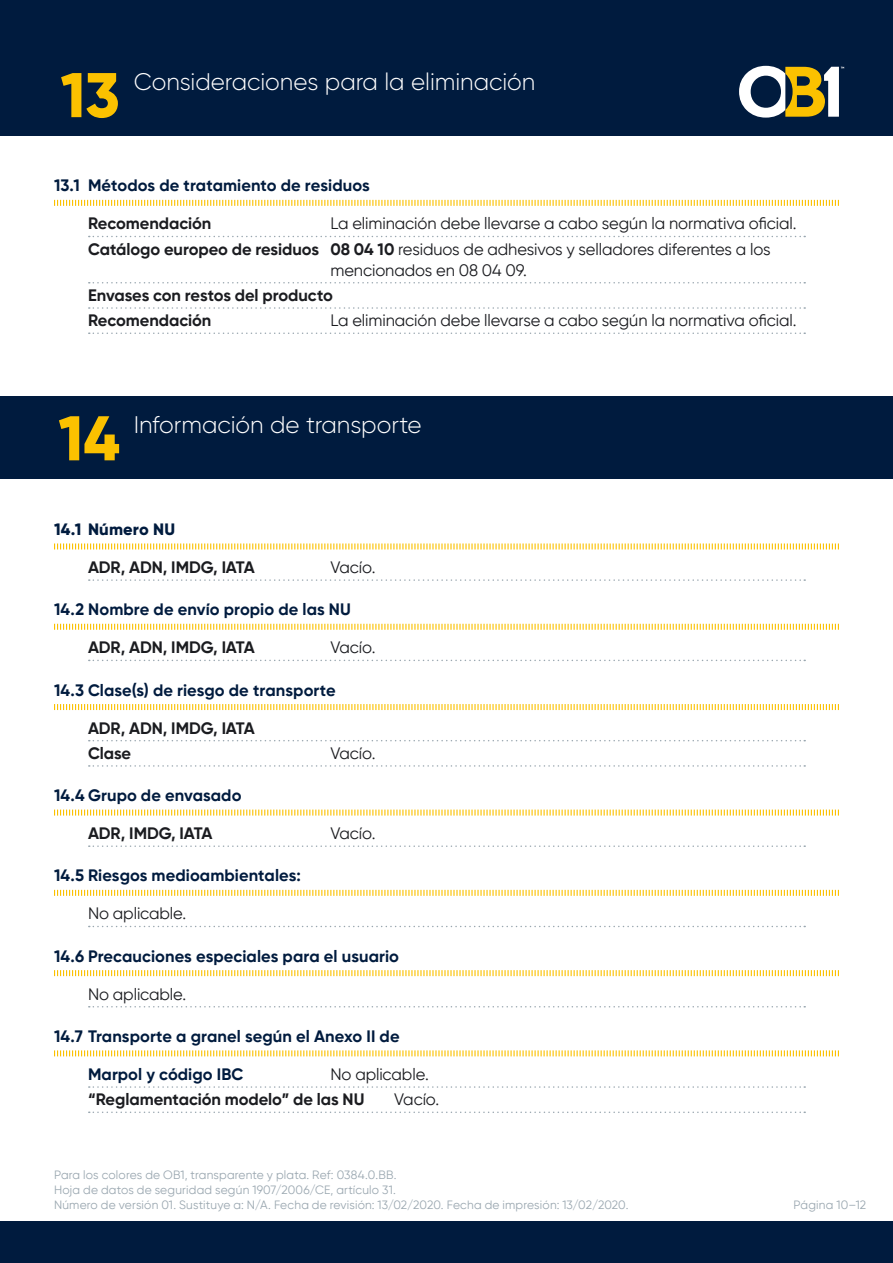
<style>
.page{position:relative;width:893px;height:1263px;background:#fff}
.page>*{position:absolute;margin:0;border:0;box-sizing:border-box;transform-origin:0 0}
.t1{font:800 63px "Gilroy";color:#fbc100}
.Main_Section{font:300 24px "Gilroy";letter-spacing:-.005em;color:#fff}
.Subset{font:16.5px/21px "Gilroy";letter-spacing:-.005em;color:#1b1c20;text-align:center}
.Section{font:700 16.5px "Gilroy";letter-spacing:.005em;color:#001b3e}
.Subset-2{font:700 16.5px "Gilroy";letter-spacing:-.005em;color:#1b1c20}
.Subset-3{font:700 16.5px "Gilroy";letter-spacing:.005em;color:#001b3e}
.Section-2{font:800 16.5px "Gilroy";letter-spacing:.005em;color:#001b3e}
.t2{font:12px/15px "Gilroy";letter-spacing:.015em;color:#9aa7b0}
.s1{font-weight:700}
</style>
<div class="page">
<div style="left:0;top:0;width:893px;height:136px;background:#001b3e"></div>
<svg style="left:739px;top:66px;width:105px;height:52px"></svg>
<div style="left:0;top:1222px;width:893px;height:41px;background:#001b3e"></div>
<svg style="left:54px;top:199px;width:785px;height:7px"></svg>
<svg style="left:89px;top:236px;width:716px;height:1px"></svg>
<svg style="left:89px;top:282px;width:716px;height:1px"></svg>
<svg style="left:89px;top:307px;width:716px;height:2px"></svg>
<svg style="left:89px;top:332px;width:716px;height:2px"></svg>
<svg style="left:54px;top:543px;width:785px;height:7px"></svg>
<svg style="left:89px;top:579px;width:716px;height:2px"></svg>
<svg style="left:54px;top:623px;width:785px;height:7px"></svg>
<svg style="left:89px;top:660px;width:716px;height:1px"></svg>
<svg style="left:54px;top:704px;width:785px;height:7px"></svg>
<svg style="left:89px;top:740px;width:716px;height:1px"></svg>
<svg style="left:89px;top:765px;width:716px;height:2px"></svg>
<svg style="left:54px;top:809px;width:785px;height:7px"></svg>
<svg style="left:89px;top:845px;width:716px;height:2px"></svg>
<svg style="left:54px;top:889px;width:785px;height:7px"></svg>
<svg style="left:89px;top:926px;width:716px;height:1px"></svg>
<svg style="left:54px;top:970px;width:785px;height:7px"></svg>
<svg style="left:89px;top:1006px;width:716px;height:1px"></svg>
<svg style="left:54px;top:1050px;width:785px;height:7px"></svg>
<svg style="left:89px;top:1086px;width:716px;height:2px"></svg>
<svg style="left:89px;top:1111px;width:716px;height:2px"></svg>
<div style="left:0;top:396px;width:893px;height:83px;background:#001b3e"></div>
<p class="t1" style="left:60px;top:55px;width:61px">13</p>
<p class="Main_Section" style="left:134px;top:67px;width:403px">Consideraciones para la eliminación</p>
<p class="Section" style="left:54px;top:175px;width:317px">13.1 Métodos de tratamiento de residuos</p>
<p class="Subset-2" style="left:88px;top:213px;width:125px">Recomendación</p>
<p class="Subset" style="left:330px;top:213px;width:468px">La eliminación debe llevarse a cabo según la normativa oficial.</p>
<p class="Subset" style="left:88px;top:238px;width:684px"><span class="s1">Catálogo europeo de residuos 08 04 10</span> residuos de adhesivos y selladores diferentes a los mencionados en 08 04 09.</p>
<p class="Subset-2" style="left:88px;top:285px;width:246px">Envases con restos del producto</p>
<p class="Subset-2" style="left:88px;top:310px;width:125px">Recomendación</p>
<p class="Subset" style="left:330px;top:310px;width:468px">La eliminación debe llevarse a cabo según la normativa oficial.</p>
<p class="t1" style="left:58px;top:399px;width:63px">14</p>
<p class="Main_Section" style="left:134px;top:410px;width:289px">Información de transporte</p>
<p class="Section-2" style="left:54px;top:519px;width:123px">14.1 Número NU</p>
<p class="Subset-2" style="left:88px;top:557px;width:168px">ADR, ADN, IMDG, IATA</p>
<p class="Subset" style="left:330px;top:556px;width:47px">Vacío.</p>
<p class="Section" style="left:54px;top:599px;width:299px">14.2 Nombre de envío propio de las NU</p>
<p class="Subset-2" style="left:88px;top:637px;width:168px">ADR, ADN, IMDG, IATA</p>
<p class="Subset" style="left:330px;top:637px;width:47px">Vacío.</p>
<p class="Section" style="left:54px;top:679px;width:283px">14.3 Clase(s) de riesgo de transporte</p>
<p class="Subset-2" style="left:88px;top:717px;width:168px">ADR, ADN, IMDG, IATA</p>
<p class="Subset-2" style="left:88px;top:743px;width:45px">Clase</p>
<p class="Subset" style="left:330px;top:742px;width:47px">Vacío.</p>
<p class="Section" style="left:54px;top:785px;width:189px">14.4 Grupo de envasado</p>
<p class="Subset-2" style="left:88px;top:823px;width:126px">ADR, IMDG, IATA</p>
<p class="Subset" style="left:330px;top:823px;width:47px">Vacío.</p>
<p class="Section" style="left:54px;top:865px;width:248px">14.5 Riesgos medioambientales:</p>
<p class="Subset" style="left:88px;top:903px;width:100px">No aplicable.</p>
<p class="Section" style="left:54px;top:945px;width:346px">14.6 Precauciones especiales para el usuario</p>
<p class="Subset" style="left:88px;top:983px;width:100px">No aplicable.</p>
<p class="Section" style="left:54px;top:1026px;width:347px">14.7 Transporte a granel según el Anexo II de</p>
<p class="Subset-3" style="left:88px;top:1064px;width:157px">Marpol y código IBC</p>
<p class="Subset" style="left:330px;top:1063px;width:100px">No aplicable.</p>
<p class="Subset-2" style="left:88px;top:1089px;width:278px">“Reglamentación modelo” de las NU</p>
<p class="Subset" style="left:394px;top:1089px;width:47px">Vacío.</p>
<p class="t2" style="left:54px;top:1167px;width:576px">Para los colores de OB1, transparente y plata. Ref: 0384.0.BB.<br>Hoja de datos de seguridad según 1907/2006/CE, artículo 31.<br>Número de versión 01. Sustituye a: N/A. Fecha de revisión: 13/02/2020. Fecha de impresión: 13/02/2020.</p>
<p class="t2" style="left:793px;top:1197px;width:74px">Página 10–12</p>
</div>
